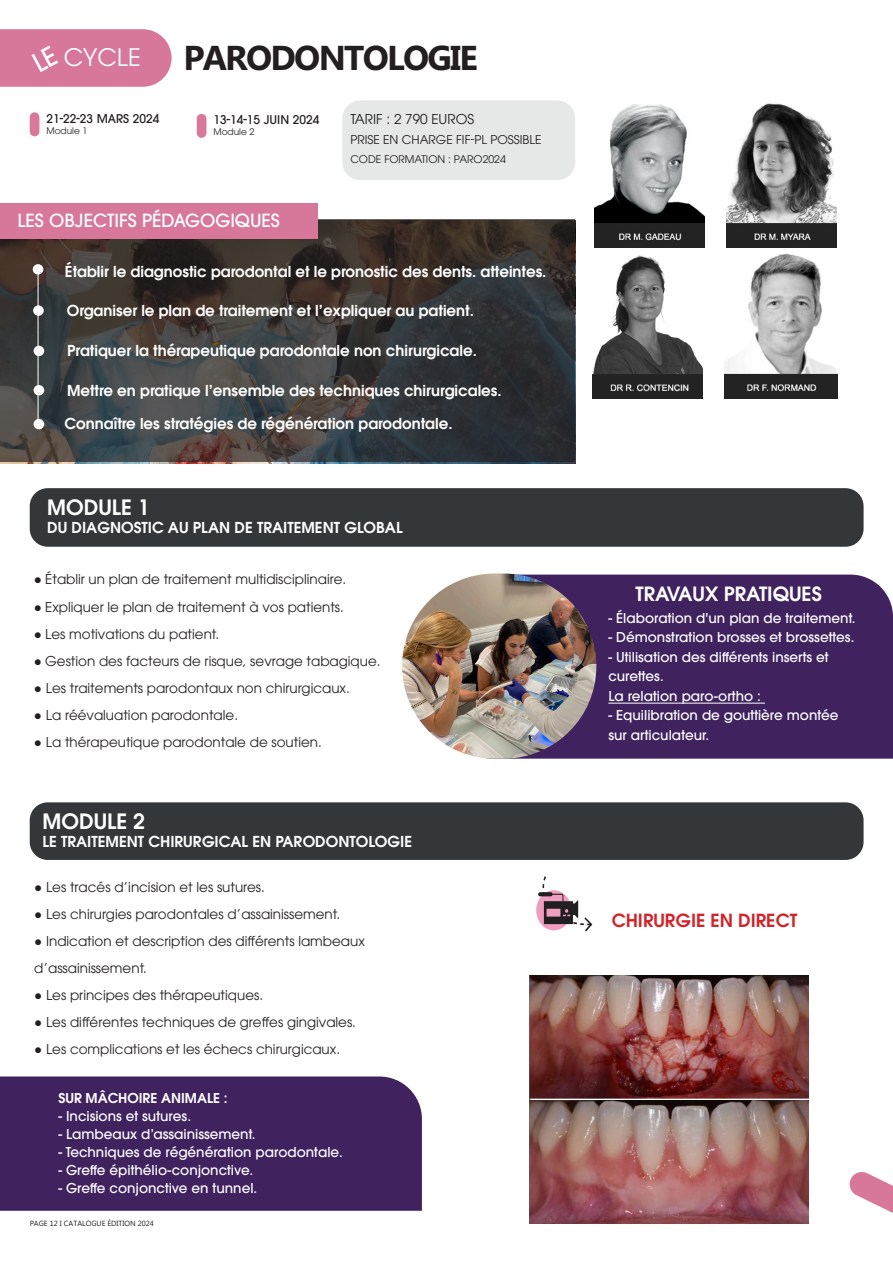
<style>
.page{position:relative;width:893px;height:1263px;background:#fff}
.page>*{position:absolute;margin:0;border:0;box-sizing:border-box;transform-origin:0 0}
.sous-titres{font:700 34.5px "Microsoft Phags Pa";letter-spacing:-.05em;color:#231f20}
.t1{font:24px "ITC Avant Garde Std";color:#fff}
.sous-titres-2{font:600 21px "ITC Avant Garde Std";color:#fff}
.t2{font:600 19.5px "ITC Avant Garde Std";color:#fff}
.t3{font:500 18px "ITC Avant Garde Std";color:#fff}
.texte_de_labeur{font:600 18px "ITC Avant Garde Std";color:#d1232a}
.sous-titres-3{font:600 15px "ITC Avant Garde Std";color:#fff}
.texte_de_labeur-2{font:13.5px/27px "ITC Avant Garde Std";color:#231f20}
.t4{font:500 13.5px/19.5px "ITC Avant Garde Std";color:#fff}
.t5{font:600 13.5px "ITC Avant Garde Std";color:#fff}
.t6{font:500 12px "ITC Avant Garde Std";color:#231f20}
.texte_de_labeur-3{font:12px "ITC Avant Garde Std";color:#231f20}
.texte_de_labeur-4{font:10.5px "ITC Avant Garde Std";color:#231f20}
.t7{font:9px "ITC Avant Garde Std";color:#231f20}
.t8{font:7.5px "Microsoft Phags Pa";color:#231f20}
.s1{font-family:"Arial Narrow"}
</style>
<div class="page">
<svg style="left:0;top:220px;width:575px;height:242px;background:#3a3938"></svg>
<div style="left:0;top:204px;width:317px;height:35px;background:#d7789b"></div>
<div style="left:33px;top:264px;width:10px;height:11px;background:#fff;border-radius:50%"></div>
<div style="left:33px;top:305px;width:11px;height:11px;background:#fff;border-radius:50%"></div>
<div style="left:34px;top:346px;width:10px;height:10px;background:#fff;border-radius:50%"></div>
<div style="left:34px;top:385px;width:10px;height:10px;background:#fff;border-radius:50%"></div>
<hr style="left:38px;top:269px;width:1px;height:156px;background:#fff">
<div style="left:0;top:1076px;width:422px;height:135px;background:#40225f"></div>
<div style="left:513px;top:575px;width:380px;height:184px;background:#40225f"></div>
<div style="left:30px;top:488px;width:833px;height:59px;background:#33373a;border-radius:18px"></div>
<div style="left:30px;top:802px;width:833px;height:58px;background:#33373a;border-radius:18px"></div>
<hr style="left:608px;top:703px;width:157px;height:1px;background:#fff">
<div style="left:342px;top:100px;width:233px;height:80px;background:#e6e7e7;border-radius:18px"></div>
<div style="left:30px;top:112px;width:9px;height:24px;background:#d8789b;border-radius:5px"></div>
<div style="left:197px;top:114px;width:9px;height:24px;background:#d8789b;border-radius:5px"></div>
<div style="left:34px;top:419px;width:10px;height:10px;background:#fff;border-radius:50%"></div>
<img style="left:402px;top:573px;width:194px;height:186px;border-radius:93px">
<img style="left:530px;top:975px;width:279px;height:249px">
<svg style="left:849px;top:1172px;width:44px;height:41px"></svg>
<svg style="left:536px;top:890px;width:35px;height:40px"></svg>
<svg style="left:538px;top:876px;width:54px;height:55px"></svg>
<img style="left:726px;top:103px;width:110px;height:144px">
<img style="left:592px;top:255px;width:110px;height:144px">
<img style="left:725px;top:253px;width:112px;height:146px">
<img style="left:594px;top:104px;width:110px;height:143px">
<div style="left:0;top:29px;width:172px;height:58px;background:#d7789b"></div>
<p class="t1" style="left:64px;top:42px;width:79px">CYCLE</p>
<p class="sous-titres" style="left:183px;top:33px;width:296px">PARODONTOLOGIE</p>
<p class="t6" style="left:46px;top:111px;width:114px">21-22-23 MARS 2024</p>
<p class="t7" style="left:46px;top:125px;width:42px">Module 1</p>
<p class="t6" style="left:213px;top:112px;width:107px">13-14-15 JUIN 2024</p>
<p class="t7" style="left:213px;top:126px;width:42px">Module 2</p>
<p class="texte_de_labeur-2" style="left:350px;top:105px;width:125px">TARIF : 2 790 EUROS</p>
<p class="texte_de_labeur-3" style="left:350px;top:132px;width:193px">PRISE EN CHARGE FIF-PL POSSIBLE</p>
<p class="texte_de_labeur-4" style="left:350px;top:153px;width:157px">CODE FORMATION : PARO2024</p>
<p class="t3" style="left:18px;top:209px;width:264px">LES OBJECTIFS PÉDAGOGIQUES</p>
<p class="sous-titres-3" style="left:65px;top:261px;width:483px">Établir le diagnostic parodontal et le pronostic des dents. atteintes.</p>
<p class="sous-titres-3" style="left:67px;top:301px;width:409px">Organiser le plan de traitement et l’expliquer au patient.</p>
<p class="sous-titres-3" style="left:67px;top:341px;width:411px">Pratiquer la thérapeutique parodontale non chirurgicale.</p>
<p class="sous-titres-3" style="left:67px;top:381px;width:436px">Mettre en pratique l’ensemble des techniques chirurgicales.</p>
<p class="sous-titres-3" style="left:65px;top:414px;width:389px">Connaître les stratégies de régénération parodontale.</p>
<p class="sous-titres-2" style="left:47px;top:493px;width:104px">MODULE 1</p>
<p class="sous-titres-3" style="left:47px;top:517px;width:357px">DU DIAGNOSTIC AU PLAN DE TRAITEMENT GLOBAL</p>
<p class="texte_de_labeur-2" style="left:34px;top:566px;width:314px"><span class="s1">●</span> Établir un plan de traitement multidisciplinaire.</p>
<p class="texte_de_labeur-2" style="left:34px;top:593px;width:311px"><span class="s1">●</span> Expliquer le plan de traitement à vos patients.</p>
<p class="texte_de_labeur-2" style="left:34px;top:620px;width:187px"><span class="s1">●</span> Les motivations du patient.</p>
<p class="texte_de_labeur-2" style="left:34px;top:647px;width:348px"><span class="s1">●</span> Gestion des facteurs de risque, sevrage tabagique.</p>
<p class="texte_de_labeur-2" style="left:34px;top:674px;width:317px"><span class="s1">●</span> Les traitements parodontaux non chirurgicaux.</p>
<p class="texte_de_labeur-2" style="left:34px;top:701px;width:206px"><span class="s1">●</span> La réévaluation parodontale.</p>
<p class="texte_de_labeur-2" style="left:34px;top:728px;width:289px"><span class="s1">●</span> La thérapeutique parodontale de soutien.</p>
<p class="sous-titres-2" style="left:43px;top:808px;width:104px">MODULE 2</p>
<p class="sous-titres-3" style="left:43px;top:832px;width:371px">LE TRAITEMENT CHIRURGICAL EN PARODONTOLOGIE</p>
<p class="texte_de_labeur-2" style="left:34px;top:873px;width:232px"><span class="s1">●</span> Les tracés d’incision et les sutures.</p>
<p class="texte_de_labeur-2" style="left:34px;top:900px;width:307px"><span class="s1">●</span> Les chirurgies parodontales d’assainissement.</p>
<p class="texte_de_labeur-2" style="left:34px;top:927px;width:332px"><span class="s1">●</span> Indication et description des différents lambeaux d’assainissement.</p>
<p class="texte_de_labeur-2" style="left:34px;top:981px;width:230px"><span class="s1">●</span> Les principes des thérapeutiques.</p>
<p class="texte_de_labeur-2" style="left:34px;top:1008px;width:323px"><span class="s1">●</span> Les différentes techniques de greffes gingivales.</p>
<p class="texte_de_labeur-2" style="left:34px;top:1035px;width:307px"><span class="s1">●</span> Les complications et les échecs chirurgicaux.</p>
<p class="t5" style="left:58px;top:1089px;width:171px">SUR MÂCHOIRE ANIMALE :</p>
<p class="t4" style="left:58px;top:1106px;width:134px">- Incisions et sutures.</p>
<p class="t4" style="left:58px;top:1124px;width:199px">- Lambeaux d’assainissement.</p>
<p class="t4" style="left:58px;top:1142px;width:286px">- Techniques de régénération parodontale.</p>
<p class="t4" style="left:58px;top:1160px;width:196px">- Greffe épithélio-conjonctive.</p>
<p class="t4" style="left:58px;top:1178px;width:200px">- Greffe conjonctive en tunnel.</p>
<p class="t8" style="left:30px;top:1218px;width:126px">PAGE 12 I CATALOGUE ÉDITION 2024</p>
<p class="t2" style="left:635px;top:581px;width:188px">TRAVAUX PRATIQUES</p>
<p class="t4" style="left:608px;top:608px;width:249px">- Élaboration d'un plan de traitement.</p>
<p class="t4" style="left:608px;top:628px;width:248px">- Démonstration brosses et brossettes.</p>
<p class="t4" style="left:608px;top:647px;width:222px">- Utilisation des différents inserts et curettes.</p>
<p class="t4" style="left:608px;top:686px;width:154px">La relation paro-ortho :</p>
<p class="t4" style="left:608px;top:706px;width:232px">- Equilibration de gouttière montée</p>
<p class="t4" style="left:608px;top:725px;width:102px">sur articulateur.</p>
<p class="texte_de_labeur" style="left:612px;top:908px;width:187px">CHIRURGIE EN DIRECT</p>
</div>
